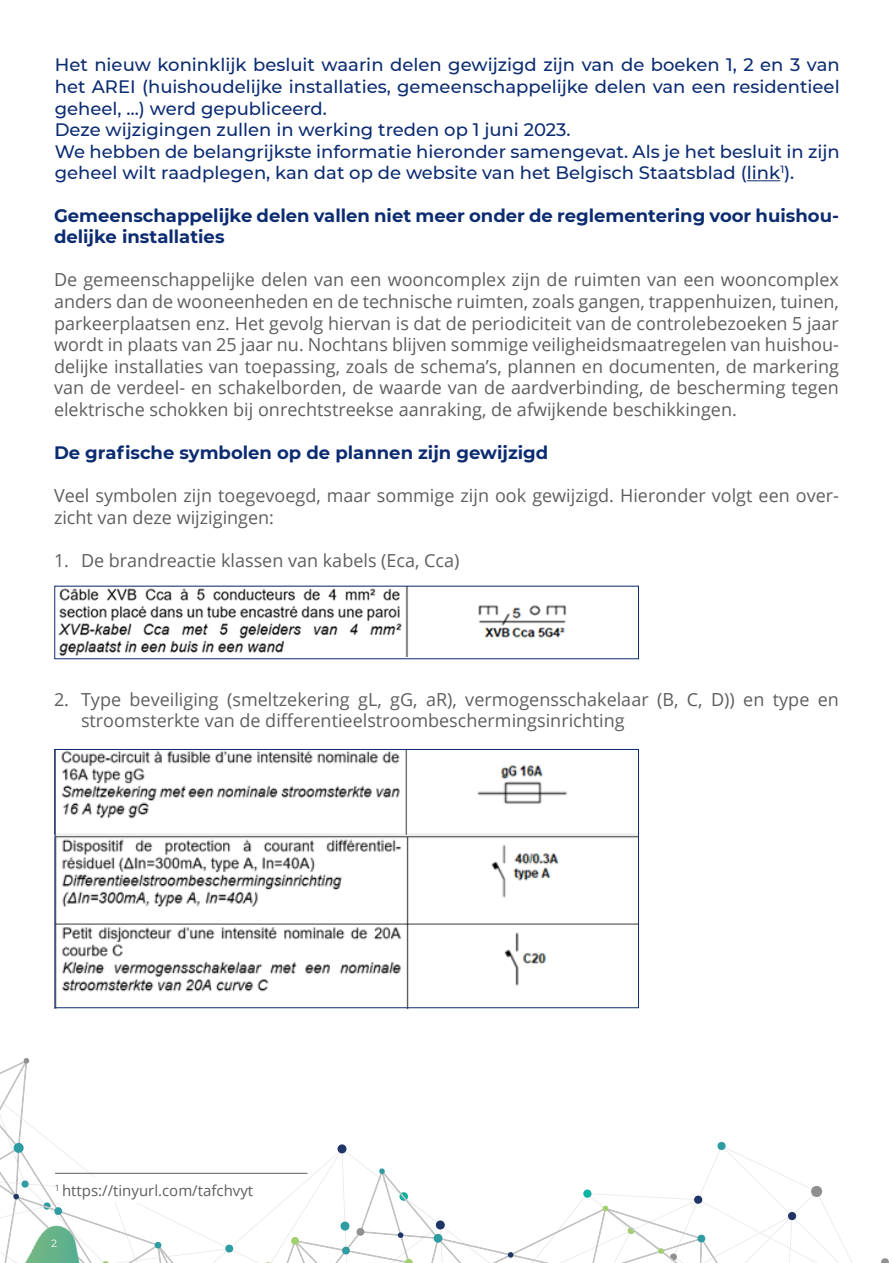
<style>
.page{position:relative;width:893px;height:1263px;background:#fff}
.page>*{position:absolute;margin:0;border:0;box-sizing:border-box;transform-origin:0 0}
.t1{font:18px/21.6px "Open Sans";color:#5d5f5e}
.t2{font:500 18px/21.6px "Montserrat";color:#0c2c72;text-align:justify}
.t3{font:700 18px/21.6px "Montserrat";color:#0c2c72}
.t4{font:15px "Open Sans";color:#5d5f5e}
.t5{font:10.5px "Montserrat";color:#fff}
</style>
<div class="page">
<svg style="left:0;top:990px;width:852px;height:273px"></svg>
<svg style="left:881px;top:1258px;width:8px;height:5px"></svg>
<svg style="left:13px;top:1142px;width:11px;height:11px"></svg>
<svg style="left:43px;top:1202px;width:20px;height:6px"></svg>
<svg style="left:23px;top:1058px;width:7px;height:6px"></svg>
<svg style="left:13px;top:1180px;width:16px;height:20px"></svg>
<svg style="left:154px;top:1241px;width:8px;height:8px"></svg>
<svg style="left:433px;top:1220px;width:12px;height:23px"></svg>
<svg style="left:341px;top:1246px;width:9px;height:9px"></svg>
<svg style="left:404px;top:1258px;width:9px;height:5px"></svg>
<svg style="left:291px;top:1236px;width:8px;height:9px"></svg>
<svg style="left:356px;top:1227px;width:9px;height:9px"></svg>
<svg style="left:697px;top:1234px;width:9px;height:9px"></svg>
<svg style="left:379px;top:1168px;width:6px;height:6px"></svg>
<svg style="left:397px;top:1232px;width:7px;height:6px"></svg>
<svg style="left:602px;top:1205px;width:7px;height:7px"></svg>
<svg style="left:507px;top:1252px;width:7px;height:6px"></svg>
<svg style="left:658px;top:1248px;width:6px;height:6px"></svg>
<img style="left:7px;top:1208px;width:90px;height:55px">
<img style="left:58px;top:588px;width:509px;height:68px">
<img style="left:57px;top:751px;width:580px;height:255px">
<div style="left:55px;top:749px;width:584px;height:259px;border:1px solid #0c2c72"></div>
<hr style="left:747px;top:180px;width:33px;height:1px;background:#0c2c72">
<div style="left:55px;top:1177px;width:214px;height:25px;background:#fff"></div>
<hr style="left:55px;top:1173px;width:253px;height:1px;background:#5d5f5e">
<p class="t2" style="left:55px;top:54px;width:786px">Het nieuw koninklijk besluit waarin delen gewijzigd zijn van de boeken 1, 2 en 3 van het AREI (huishoudelijke installaties, gemeenschappelijke delen van een residentieel geheel, …) werd gepubliceerd.</p>
<p class="t2" style="left:55px;top:118px;width:517px">Deze wijzigingen zullen in werking treden op 1 juni 2023.</p>
<p class="t2" style="left:55px;top:140px;width:786px">We hebben de belangrijkste informatie hieronder samengevat. Als je het besluit in zijn geheel wilt raadplegen, kan dat op de website van het Belgisch Staatsblad (link<sup>1</sup>).</p>
<p class="t3" style="left:54px;top:203px;width:786px">Gemeenschappelijke delen vallen niet meer onder de reglementering voor huishou&shy;delijke installaties</p>
<p class="t1" style="left:54px;top:269px;width:786px;text-align:justify">De gemeenschappelijke delen van een wooncomplex zijn de ruimten van een wooncomplex anders dan de wooneenheden en de technische ruimten, zoals gangen, trappenhuizen, tuinen, parkeerplaatsen enz. Het gevolg hiervan is dat de periodiciteit van de controlebezoeken 5 jaar wordt in plaats van 25 jaar nu. Nochtans blijven sommige veiligheidsmaatregelen van huishou&shy;delijke installaties van toepassing, zoals de schema’s, plannen en documenten, de markering van de verdeel- en schakelborden, de waarde van de aardverbinding, de bescherming tegen elektrische schokken bij onrechtstreekse aanraking, de afwijkende beschikkingen.</p>
<p class="t3" style="left:54px;top:441px;width:496px">De grafische symbolen op de plannen zijn gewijzigd</p>
<p class="t1" style="left:54px;top:485px;width:786px">Veel symbolen zijn toegevoegd, maar sommige zijn ook gewijzigd. Hieronder volgt een over&shy;zicht van deze wijzigingen:</p>
<p class="t1" style="left:54px;top:549px;width:407px">1. De brandreactie klassen van kabels (Eca, Cca)</p>
<p class="t1" style="left:81px;top:688px;width:759px;text-indent:-27px">2. Type beveiliging (smeltzekering gL, gG, aR), vermogensschakelaar (B, C, D)) en type en stroomsterkte van de differentieelstroombeschermingsinrichting</p>
<p class="t4" style="left:55px;top:1180px;width:200px"><sup>1</sup> https://tinyurl.com/tafchvyt</p>
<p class="t5" style="left:51px;top:1236px;width:7px">2</p>
</div>
